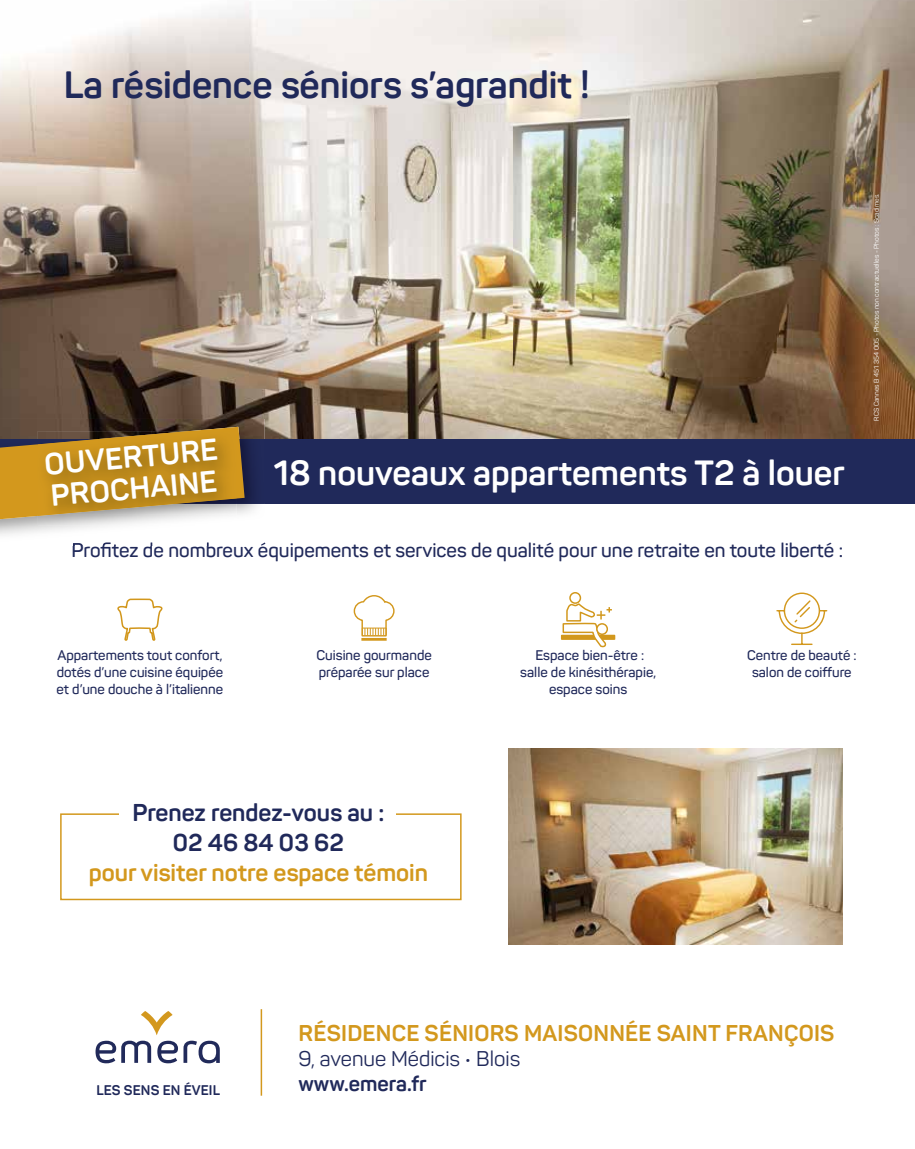
<style>
.page{position:relative;width:915px;height:1149px;background:#fff}
.page>*{position:absolute;margin:0;border:0;box-sizing:border-box;transform-origin:0 0}
.t1{font:700 37.5px "Panton";color:#20295a}
.t2{font:700 34.5px "TRIAL Panton";color:#fff}
.t3{font:700 30px/31.5px "TRIAL Panton";color:#fff}
.t4{font:700 24px/29.8px "Panton";color:#20295a;text-align:center}
.t5{font:700 24px "Panton";color:#d3981d}
.t6{font:700 22.5px "TRIAL Panton";letter-spacing:.01em;color:#d3981d}
.t7{font:21px "Panton";color:#20295a}
.t8{font:700 21px "TRIAL Panton";color:#20295a}
.t9{font:600 19.5px "TRIAL Panton";color:#20295a}
.t10{font:600 13.8px/16.5px "TRIAL Panton";color:#20295a;text-align:center}
.t11{font:700 13.8px "TRIAL Panton";letter-spacing:.01em;color:#20295a}
.t12{font:600 13.65px/16.5px "TRIAL Panton";color:#20295a;text-align:center}
.t13{font:6.75px "Panton";color:#fff}
</style>
<div class="page">
<img style="left:0;top:0;width:914px;height:439px">
<div style="left:0;top:439px;width:914px;height:64px;background:#20295a"></div>
<svg style="left:95px;top:1011px;width:125px;height:53px"></svg>
<hr style="left:260px;top:1008px;width:2px;height:87px;background:#d3981d">
<img style="left:508px;top:748px;width:334px;height:195px">
<img style="left:0;top:419px;width:264px;height:116px">
<img style="left:73px;top:542px;width:191px;height:3px">
<svg style="left:0;top:426px;width:244px;height:93px;background:#9e762b"></svg>
<img style="left:38px;top:515px;width:199px;height:10px">
<img style="left:38px;top:431px;width:199px;height:84px">
<hr style="left:361px;top:637px;width:25px;height:3px;background:#d3981d">
<svg style="left:353px;top:595px;width:42px;height:42px"></svg>
<svg style="left:776px;top:592px;width:51px;height:53px"></svg>
<svg style="left:117px;top:598px;width:46px;height:43px"></svg>
<hr style="left:561px;top:635px;width:53px;height:4px;background:#d2981d">
<div style="left:560px;top:634px;width:55px;height:5px;border:1px solid #d2981d"></div>
<div style="left:569px;top:591px;width:12px;height:12px;border:1px solid #d2981d;border-radius:50%"></div>
<svg style="left:561px;top:603px;width:50px;height:44px"></svg>
<div style="left:596px;top:623px;width:11px;height:11px;background:#fff;border-radius:50%"></div>
<div style="left:596px;top:623px;width:12px;height:11px;border:1px solid #d2981d;border-radius:50%"></div>
<h1 class="t1" style="left:64px;top:62px;width:527px">La résidence séniors s’agrandit !</h1>
<h3 class="t3" style="left:43px;top:448px;width:175px;rotate:-5deg">OU VERTU RE<br>PROCH AINE</h3>
<h2 class="t2" style="left:274px;top:451px;width:572px">18 nouveaux appartements T2 à louer</h2>
<h3 class="t9" style="left:71px;top:538px;width:772px">Profitez de nombreux équipements et services de qualité pour une retraite en toute liberté :</h3>
<p class="t13" style="left:872px;top:420px;width:229px;rotate:-90deg">RCS Cannes B 451 354 005 - Photos non contractuelles - Photos : Scadimes.</p>
<p class="t10" style="left:57px;top:647px;width:168px;text-align:justify">Appartements tout confort, dotés d’une cuisine équipée et d’une douche à l’italienne</p>
<p class="t10" style="left:316px;top:647px;width:117px;text-align:left">Cuisine gourmande préparée sur place</p>
<p class="t12" style="left:746px;top:647px;width:111px">Centre de beauté : salon de coiffure</p>
<p class="t10" style="left:520px;top:647px;width:137px">Espace bien-être : salle de kinésithérapie, espace soins</p>
<h3 class="t4" style="left:132px;top:797px;width:253px">Prenez rendez-vous au :<br>02 46 84 03 62</h3>
<h3 class="t5" style="left:89px;top:857px;width:341px">pour visiter notre espace témoin</h3>
<p class="t11" style="left:96px;top:1081px;width:125px">LES SENS EN ÉVEIL</p>
<h3 class="t6" style="left:298px;top:1018px;width:537px">RÉSIDENCE SÉNIORS MAISONNÉE SAINT FRANÇOIS</h3>
<h3 class="t7" style="left:298px;top:1045px;width:223px">9, avenue Médicis • Blois</h3>
<h3 class="t8" style="left:298px;top:1070px;width:130px">www.emera.fr</h3>
</div>
